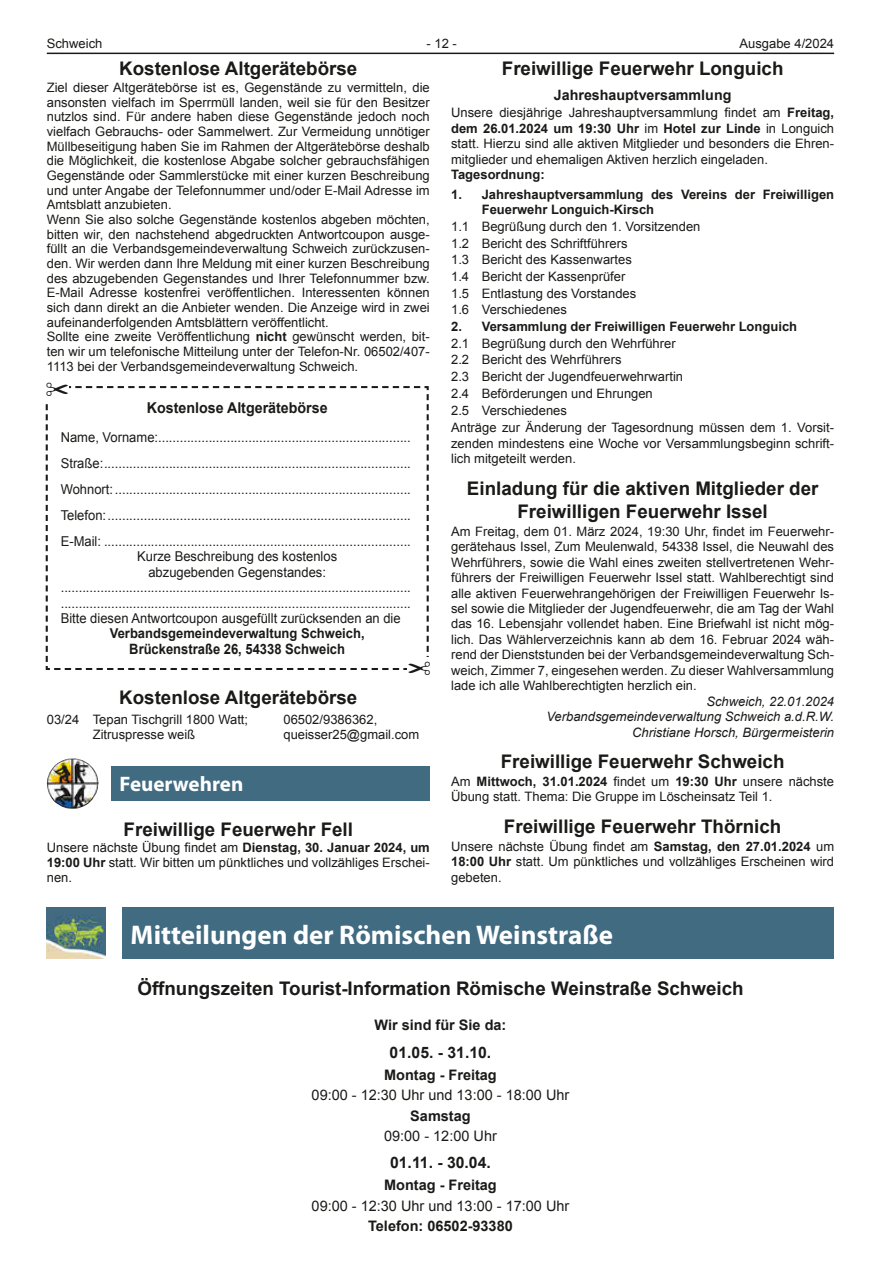
<style>
.page{position:relative;width:881px;height:1263px;background:#fff}
.page>*{position:absolute;margin:0;border:0;box-sizing:border-box;transform-origin:0 0}
.t1{font:700 27px "Myriad Pro";color:#fff}
.t2{font:700 21px "Myriad Pro";color:#fff}
.t3{font:700 18.75px/23.2px "Arial";color:#1a1a18;text-align:center}
.t4{font:700 15.75px "Arial";color:#1a1a18}
.t5{font:700 14.85px "Arial";color:#1a1a18;scale:.95 1}
.t6{font:14.4px "Arial";color:#1a1a18}
.t7{font:700 14.4px "Arial";color:#1a1a18}
.t8{font:700 14.25px "Arial";color:#1a1a18;scale:.91 1}
.t9{font:700 14.25px "Arial";color:#1a1a18}
.t10{font:13.65px/26px "Arial";color:#1a1a18;text-align:justify;scale:.95 1}
.t11{font:700 13.65px "Arial";color:#1a1a18;scale:.95 1}
.t12{font:12.9px/14.7px "Arial";color:#1a1a18}
.t13{font:700 12.9px/14.7px "Arial";color:#1a1a18}
.t14{font:italic 12.9px/15.5px "Arial";color:#1a1a18;text-align:right}
.s1{font-weight:700}
</style>
<div class="page">
<hr style="left:47px;top:53px;width:786px;height:1px;background:#1a1a18">
<div style="left:111px;top:766px;width:318px;height:34px;background:#406b81"></div>
<img style="left:47px;top:758px;width:29px;height:51px">
<img style="left:47px;top:908px;width:58px;height:51px">
<div style="left:122px;top:908px;width:711px;height:51px;background:#406b81"></div>
<svg style="left:46px;top:386px;width:383px;height:284px"></svg>
<p class="t12" style="left:47px;top:36px;width:57px">Schweich</p>
<p class="t12" style="left:426px;top:36px;width:32px">- 12 -</p>
<p class="t12" style="left:739px;top:36px;width:96px">Ausgabe 4/2024</p>
<h3 class="t3" style="left:501px;top:58px;width:283px">Freiwillige Feuerwehr Longuich</h3>
<p class="t9" style="left:553px;top:85px;width:179px">Jahreshauptversammlung</p>
<p class="t12" style="left:451px;top:105px;width:384px;line-height:15.5px;text-align:justify">Unsere diesjährige Jahreshauptversammlung findet am <span class="s1">Freitag, dem 26.01.2024 um 19:30 Uhr</span> im <span class="s1">Hotel zur Linde</span> in Longuich statt. Hierzu sind alle aktiven Mitglieder und besonders die Ehren&shy;mitglieder und ehemaligen Aktiven herzlich eingeladen.</p>
<p class="t13" style="left:451px;top:168px;width:95px">Tagesordnung:</p>
<p class="t13" style="left:481px;top:188px;width:354px;text-indent:-31px">1. Jahreshauptversammlung des Vereins der Freiwilligen<br>Feuerwehr Longuich-Kirsch</p>
<p class="t12" style="left:451px;top:218px;width:251px;line-height:16.6px">1.1 Begrüßung durch den 1. Vorsitzenden<br>1.2 Bericht des Schriftführers<br>1.3 Bericht des Kassenwartes<br>1.4 Bericht der Kassenprüfer<br>1.5 Entlastung des Vorstandes<br>1.6 Verschiedenes</p>
<p class="t13" style="left:451px;top:320px;width:347px">2. Versammlung der Freiwilligen Feuerwehr Longuich</p>
<p class="t12" style="left:451px;top:335px;width:384px;line-height:16.8px">2.1 Begrüßung durch den Wehrführer<br>2.2 Bericht des Wehrführers<br>2.3 Bericht der Jugendfeuerwehrwartin<br>2.4 Beförderungen und Ehrungen<br>2.5 Verschiedenes<br>Anträge zur Änderung der Tagesordnung müssen dem 1. Vorsit-</p>
<p class="t12" style="left:451px;top:435px;width:384px;line-height:15.5px">zenden mindestens eine Woche vor Versammlungsbeginn schrift&shy;lich mitgeteilt werden.</p>
<h3 class="t3" style="left:466px;top:477px;width:353px">Einladung für die aktiven Mitglieder der<br>Freiwilligen Feuerwehr Issel</h3>
<p class="t12" style="left:451px;top:524px;width:384px;line-height:15.5px;text-align:justify">Am Freitag, dem 01. März 2024, 19:30 Uhr, findet im Feuerwehr&shy;gerätehaus Issel, Zum Meulenwald, 54338 Issel, die Neuwahl des Wehrführers, sowie die Wahl eines zweiten stellvertretenen Wehr&shy;führers der Freiwilligen Feuerwehr Issel statt. Wahlberechtigt sind alle aktiven Feuerwehrangehörigen der Freiwilligen Feuerwehr Is&shy;sel sowie die Mitglieder der Jugendfeuerwehr, die am Tag der Wahl das 16. Lebensjahr vollendet haben. Eine Briefwahl ist nicht mög&shy;lich. Das Wählerverzeichnis kann ab dem 16. Februar 2024 wäh&shy;rend der Dienststunden bei der Verbandsgemeindeverwaltung Sch&shy;weich, Zimmer 7, eingesehen werden. Zu dieser Wahlversammlung lade ich alle Wahlberechtigten herzlich ein.</p>
<p class="t14" style="left:546px;top:694px;width:289px">Schweich, 22.01.2024<br>Verbandsgemeindeverwaltung Schweich a.d.R.W.<br>Christiane Horsch, Bürgermeisterin</p>
<h3 class="t3" style="left:500px;top:751px;width:285px">Freiwillige Feuerwehr Schweich</h3>
<p class="t12" style="left:451px;top:774px;width:384px;line-height:15.5px">Am <span class="s1">Mittwoch, 31.01.2024</span> findet um <span class="s1">19:30 Uhr</span> unsere nächste<br>Übung statt. Thema: Die Gruppe im Löscheinsatz Teil 1.</p>
<h3 class="t3" style="left:503px;top:816px;width:279px">Freiwillige Feuerwehr Thörnich</h3>
<p class="t12" style="left:451px;top:839px;width:384px;line-height:15.5px;text-align:justify">Unsere nächste Übung findet am <span class="s1">Samstag, den 27.01.2024</span> um <span class="s1">18:00 Uhr</span> statt. Um pünktliches und vollzähliges Erscheinen wird gebeten.</p>
<h3 class="t3" style="left:119px;top:58px;width:239px">Kostenlose Altgerätebörse</h3>
<p class="t12" style="left:47px;top:80px;width:384px">Ziel dieser Altgerätebörse ist es, Gegenstände zu vermitteln, die ansonsten vielfach im Sperrmüll landen, weil sie für den Besitzer nutzlos sind. Für andere haben diese Gegenstände jedoch noch vielfach Gebrauchs- oder Sammelwert. Zur Vermeidung unnötiger Müllbeseitigung haben Sie im Rahmen der Altgerätebörse deshalb die Möglichkeit, die kostenlose Abgabe solcher gebrauchsfähigen Gegenstände oder Sammlerstücke mit einer kurzen Beschreibung und unter Angabe der Telefonnummer und/oder E-Mail Adresse im Amtsblatt anzubieten.<br>Wenn Sie also solche Gegenstände kostenlos abgeben möchten, bitten wir, den nachstehend abgedruckten Antwortcoupon ausge&shy;füllt an die Verbandsgemeindeverwaltung Schweich zurückzusen&shy;den. Wir werden dann Ihre Meldung mit einer kurzen Beschreibung des abzugebenden Gegenstandes und Ihrer Telefonnummer bzw.<br>E-Mail Adresse kostenfrei veröffentlichen. Interessenten können sich dann direkt an die Anbieter wenden. Die Anzeige wird in zwei aufeinanderfolgenden Amtsblättern veröffentlicht.<br>Sollte eine zweite Veröffentlichung <span class="s1">nicht</span> gewünscht werden, bit&shy;ten wir um telefonische Mitteilung unter der Telefon-Nr. 06502/407- 1113 bei der Verbandsgemeindeverwaltung Schweich.</p>
<p class="t5" style="left:147px;top:398px;width:192px">Kostenlose Altgerätebörse</p>
<p class="t10" style="left:61px;top:424px;width:370px">Name, Vorname:......................................................................<br>Straße:.....................................................................................<br>Wohnort:..................................................................................<br>Telefon:....................................................................................<br>E-Mail: .....................................................................................</p>
<p class="t10" style="left:137px;top:544px;width:212px">Kurze Beschreibung des kostenlos</p>
<p class="t10" style="left:148px;top:559px;width:188px">abzugebenden Gegenstandes:</p>
<p class="t10" style="left:61px;top:574px;width:370px">.................................................................................................</p>
<p class="t10" style="left:61px;top:590px;width:370px">.................................................................................................</p>
<p class="t10" style="left:61px;top:605px;width:359px">Bitte diesen Antwortcoupon ausgefüllt zurücksenden an die</p>
<p class="t11" style="left:110px;top:624px;width:269px">Verbandsgemeindeverwaltung Schweich,</p>
<p class="t8" style="left:129px;top:640px;width:238px">Brückenstraße 26, 54338 Schweich</p>
<h3 class="t3" style="left:119px;top:686px;width:239px">Kostenlose Altgerätebörse</h3>
<p class="t12" style="left:47px;top:712px;width:203px;text-align:center">03/24 Tepan Tischgrill 1800 Watt;<br>Zitruspresse weiß</p>
<p class="t12" style="left:283px;top:712px;width:137px">06502/9386362, queisser25@gmail.com</p>
<h2 class="t2" style="left:119px;top:770px;width:125px">Feuerwehren</h2>
<h3 class="t3" style="left:123px;top:818px;width:231px">Freiwillige Feuerwehr Fell</h3>
<p class="t12" style="left:47px;top:841px;width:384px;text-align:justify">Unsere nächste Übung findet am <span class="s1">Dienstag, 30. Januar 2024, um 19:00 Uhr</span> statt. Wir bitten um pünktliches und vollzähliges Erschei&shy;nen.</p>
<h1 class="t1" style="left:131px;top:917px;width:483px">Mitteilungen der Römischen Weinstraße</h1>
<h3 class="t3" style="left:137px;top:978px;width:607px">Öffnungszeiten Tourist-Information Römische Weinstraße Schweich</h3>
<p class="t7" style="left:374px;top:1016px;width:133px">Wir sind für Sie da:</p>
<p class="t4" style="left:389px;top:1041px;width:103px">01.05. - 31.10.</p>
<p class="t7" style="left:384px;top:1065px;width:114px">Montag - Freitag</p>
<p class="t6" style="left:311px;top:1086px;width:259px">09:00 - 12:30 Uhr und 13:00 - 18:00 Uhr</p>
<p class="t7" style="left:410px;top:1106px;width:62px">Samstag</p>
<p class="t6" style="left:384px;top:1126px;width:114px">09:00 - 12:00 Uhr</p>
<p class="t4" style="left:390px;top:1152px;width:102px">01.11. - 30.04.</p>
<p class="t7" style="left:384px;top:1176px;width:114px">Montag - Freitag</p>
<p class="t6" style="left:311px;top:1196px;width:259px">09:00 - 12:30 Uhr und 13:00 - 17:00 Uhr</p>
<p class="t7" style="left:368px;top:1216px;width:146px">Telefon: 06502-93380</p>
</div>
